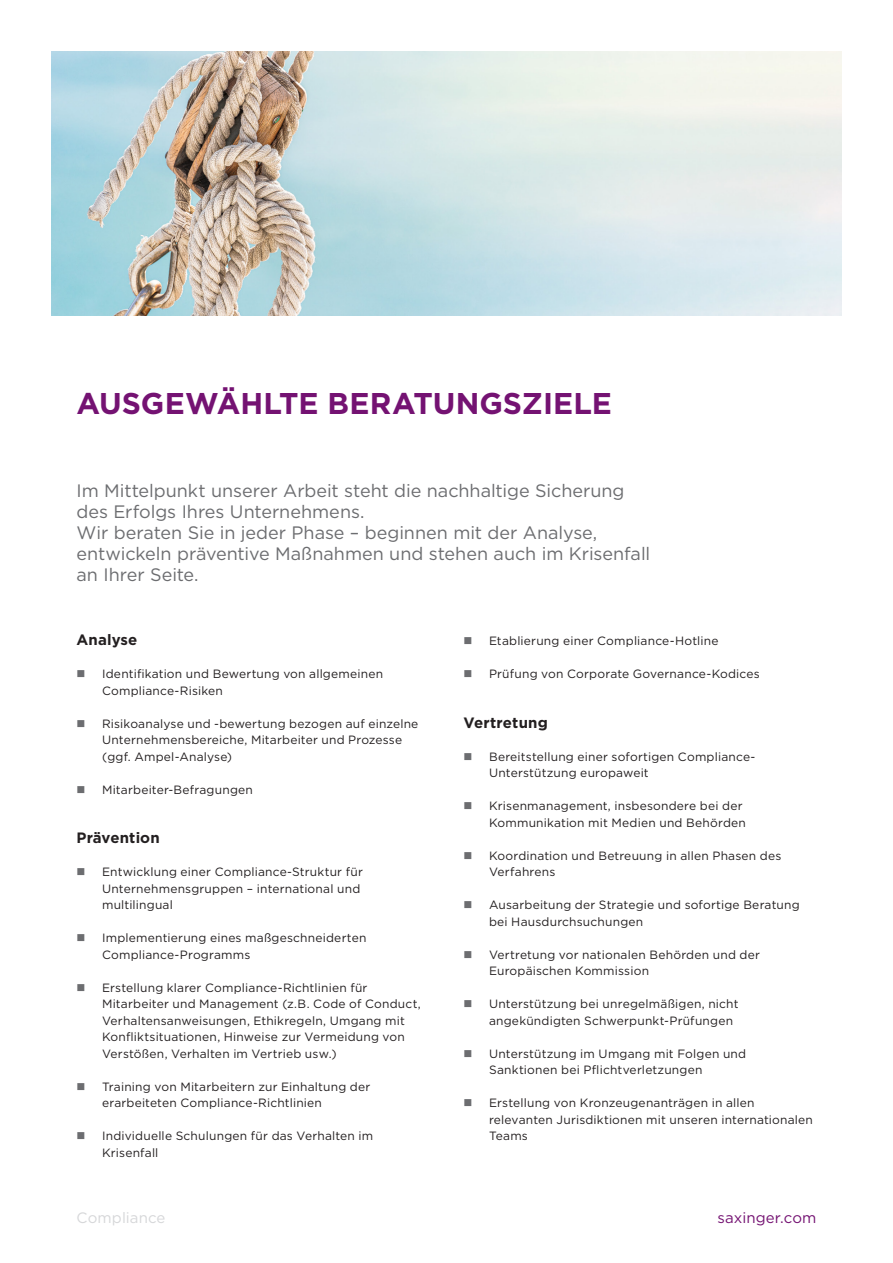
<style>
.page{position:relative;width:893px;height:1263px;background:#fff}
.page>*{position:absolute;margin:0;border:0;box-sizing:border-box;transform-origin:0 0}
._2022_Überschrift{font:700 30px "Gotham";color:#741272}
.Überschrift{font:18px/21px "Gotham";color:#6c6d70}
.SCWP_Bullets_Title{font:700 15px "Gotham";letter-spacing:.01em;color:#231f20}
.t1{font:15px "Gotham";letter-spacing:.005em;color:#741272}
._2022_BF_Fußnote{font:15px "Gotham";letter-spacing:.005em;color:#d6d7d9}
.Subtitle_small{font:700 15px "Gotham";letter-spacing:.01em;color:#231f20}
.t2{font:12px/16.5px "Gotham";letter-spacing:.015em;color:#231f20}
</style>
<div class="page">
<img style="left:51px;top:51px;width:791px;height:264px">
<p class="_2022_Überschrift" style="left:77px;top:384px;width:537px">AUSGEWÄHLTE BERATUNGSZIELE</p>
<p class="Überschrift" style="left:77px;top:479px;width:575px">Im Mittelpunkt unserer Arbeit steht die nachhaltige Sicherung des Erfolgs Ihres Unternehmens.<br>Wir beraten Sie in jeder Phase – beginnen mit der Analyse, entwickeln präventive Maßnahmen und stehen auch im Krisenfall an Ihrer Seite.</p>
<p class="Subtitle_small" style="left:77px;top:630px;width:62px">Analyse</p>
<p class="t2" style="left:102px;top:665px;width:283px">Identifikation und Bewertung von allgemeinen<br>Compliance-Risiken</p>
<p class="t2" style="left:102px;top:715px;width:318px">Risikoanalyse und -bewertung bezogen auf einzelne<br>Unternehmensbereiche, Mitarbeiter und Prozesse (ggf. Ampel-Analyse)</p>
<p class="t2" style="left:102px;top:781px;width:152px">Mitarbeiter-Befragungen</p>
<p class="SCWP_Bullets_Title" style="left:77px;top:828px;width:85px">Prävention</p>
<p class="t2" style="left:102px;top:863px;width:262px">Entwicklung einer Compliance-Struktur für<br>Unternehmensgruppen – international und multilingual</p>
<p class="t2" style="left:102px;top:929px;width:266px">Implementierung eines maßgeschneiderten<br>Compliance-Programms</p>
<p class="t2" style="left:102px;top:979px;width:320px">Erstellung klarer Compliance-Richtlinien für Mitarbeiter und Management (z.B. Code of Conduct, Verhaltensanweisungen, Ethikregeln, Umgang mit Konfliktsituationen, Hinweise zur Vermeidung von Verstößen, Verhalten im Vertrieb usw.)</p>
<p class="t2" style="left:102px;top:1078px;width:270px">Training von Mitarbeitern zur Einhaltung der erarbeiteten Compliance-Richtlinien</p>
<p class="t2" style="left:102px;top:1127px;width:273px">Individuelle Schulungen für das Verhalten im<br>Krisenfall</p>
<p class="t2" style="left:489px;top:632px;width:231px">Etablierung einer Compliance-Hotline</p>
<p class="t2" style="left:489px;top:665px;width:272px">Prüfung von Corporate Governance-Kodices</p>
<p class="SCWP_Bullets_Title" style="left:463px;top:712px;width:86px">Vertretung</p>
<p class="t2" style="left:489px;top:748px;width:268px">Bereitstellung einer sofortigen Compliance-<br>Unterstützung europaweit</p>
<p class="t2" style="left:489px;top:797px;width:258px">Krisenmanagement, insbesondere bei der<br>Kommunikation mit Medien und Behörden</p>
<p class="t2" style="left:489px;top:847px;width:294px">Koordination und Betreuung in allen Phasen des<br>Verfahrens</p>
<p class="t2" style="left:489px;top:896px;width:312px">Ausarbeitung der Strategie und sofortige Beratung bei Hausdurchsuchungen</p>
<p class="t2" style="left:489px;top:946px;width:272px">Vertretung vor nationalen Behörden und der<br>Europäischen Kommission</p>
<p class="t2" style="left:489px;top:995px;width:251px">Unterstützung bei unregelmäßigen, nicht angekündigten Schwerpunkt-Prüfungen</p>
<p class="t2" style="left:489px;top:1045px;width:259px">Unterstützung im Umgang mit Folgen und<br>Sanktionen bei Pflichtverletzungen</p>
<p class="t2" style="left:489px;top:1094px;width:325px">Erstellung von Kronzeugenanträgen in allen relevanten Jurisdiktionen mit unseren internationalen<br>Teams</p>
<p class="_2022_BF_Fußnote" style="left:77px;top:1208px;width:90px">Compliance</p>
<p class="t1" style="left:717px;top:1208px;width:100px">saxinger.com</p>
</div>
